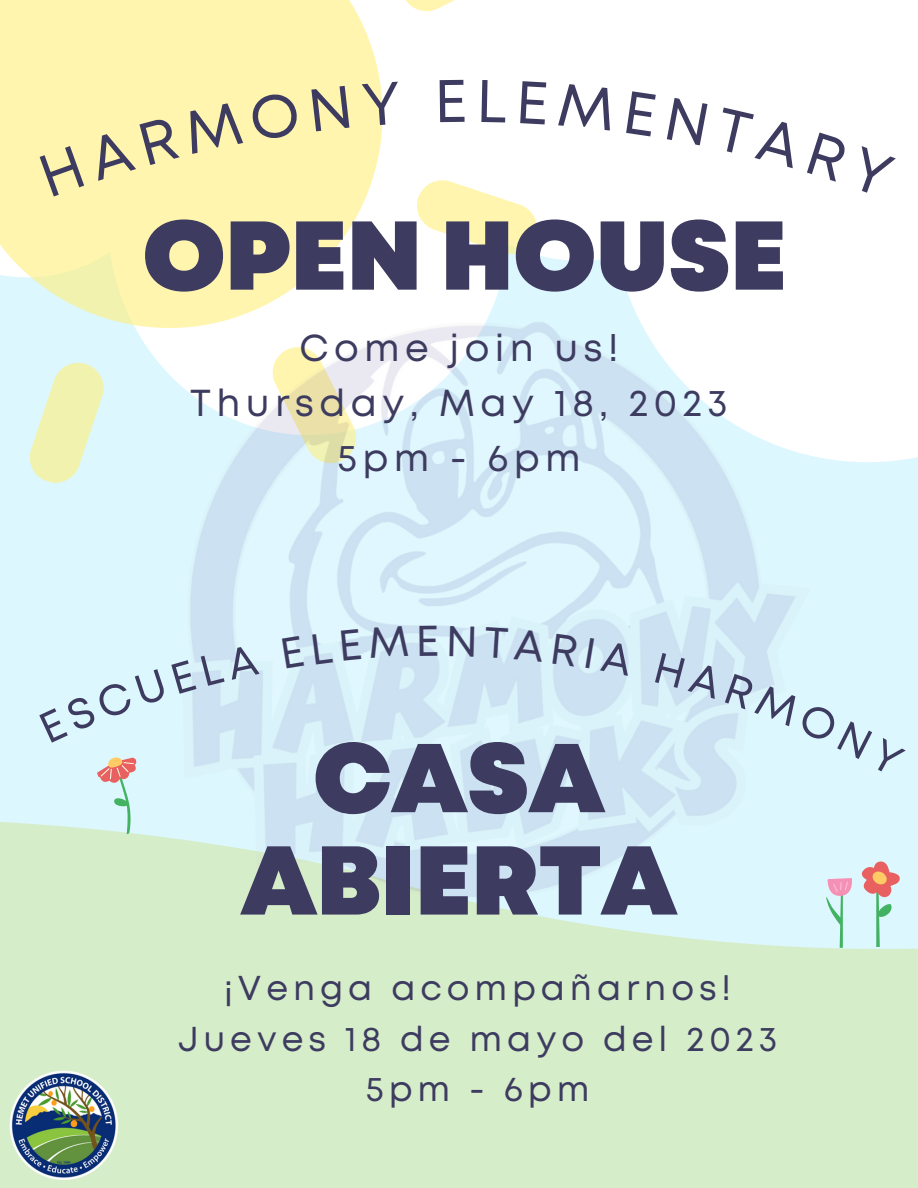
<style>
.page{position:relative;width:918px;height:1188px;background:#ddf7ff}
.page>*{position:absolute;margin:0;border:0;box-sizing:border-box;transform-origin:0 0}
.t1{font:900 97.5px/102.3px "Mont";color:#3d3c60;text-align:center}
.t2{font:37.5px/55.2px "Mont";letter-spacing:.145em;color:#3d3c60;text-align:center}
.t3{font:34.5px/50.7px "Mont";letter-spacing:.145em;color:#3d3c60;text-align:center}
</style>
<div class="page">
<div style="left:658px;top:0;width:260px;height:462px;background:#fff"></div>
<svg style="left:0;top:0;width:658px;height:483px;background:#f9f8d6"></svg>
<div style="left:0;top:822px;width:918px;height:366px;background:#d6edc9"></div>
<svg style="left:862px;top:861px;width:38px;height:86px"></svg>
<svg style="left:826px;top:878px;width:26px;height:70px"></svg>
<svg style="left:95px;top:757px;width:46px;height:78px"></svg>
<img style="left:159px;top:287px;width:661px;height:661px">
<img style="left:6px;top:1056px;width:118px;height:132px">
<div style="left:39px;top:101px;width:204px;height:95px;background:#fff5ae"></div>
<div style="left:249px;top:91px;width:51px;height:50px;background:#fff5ae"></div>
<div style="left:311px;top:85px;width:38px;height:46px;background:#fff5ae"></div>
<svg style="left:362px;top:81px;width:39px;height:45px;background:#fff9d5"></svg>
<svg style="left:440px;top:79px;width:25px;height:43px"></svg>
<svg style="left:481px;top:79px;width:25px;height:43px"></svg>
<svg style="left:520px;top:81px;width:27px;height:43px"></svg>
<div style="left:558px;top:83px;width:56px;height:48px;background:#fff"></div>
<svg style="left:626px;top:91px;width:31px;height:45px"></svg>
<div style="left:667px;top:97px;width:41px;height:48px;background:#fff"></div>
<div style="left:714px;top:107px;width:182px;height:91px;background:#fff"></div>
<svg style="left:159px;top:644px;width:101px;height:99px"></svg>
<svg style="left:282px;top:636px;width:22px;height:33px"></svg>
<svg style="left:312px;top:632px;width:21px;height:32px"></svg>
<svg style="left:341px;top:629px;width:20px;height:32px"></svg>
<svg style="left:369px;top:626px;width:39px;height:32px"></svg>
<svg style="left:420px;top:625px;width:17px;height:31px"></svg>
<svg style="left:450px;top:625px;width:24px;height:32px"></svg>
<svg style="left:484px;top:627px;width:24px;height:31px"></svg>
<svg style="left:514px;top:629px;width:31px;height:33px"></svg>
<svg style="left:553px;top:633px;width:25px;height:33px"></svg>
<svg style="left:586px;top:638px;width:8px;height:31px"></svg>
<svg style="left:600px;top:640px;width:34px;height:36px"></svg>
<svg style="left:655px;top:653px;width:165px;height:124px"></svg>
<h1 class="t1" style="left:143px;top:212px;width:645px">OPEN HOUSE</h1>
<p class="t2" style="left:190px;top:323px;width:539px">Come join us!<br>Thursday, May 18, 2023<br>5pm - 6pm</p>
<h1 class="t1" style="left:241px;top:734px;width:437px">CASA<br>ABIERTA</h1>
<p class="t3" style="left:178px;top:965px;width:601px">¡Venga acompañarnos!<br>Jueves 18 de mayo del 2023<br>5pm - 6pm</p>
</div>
